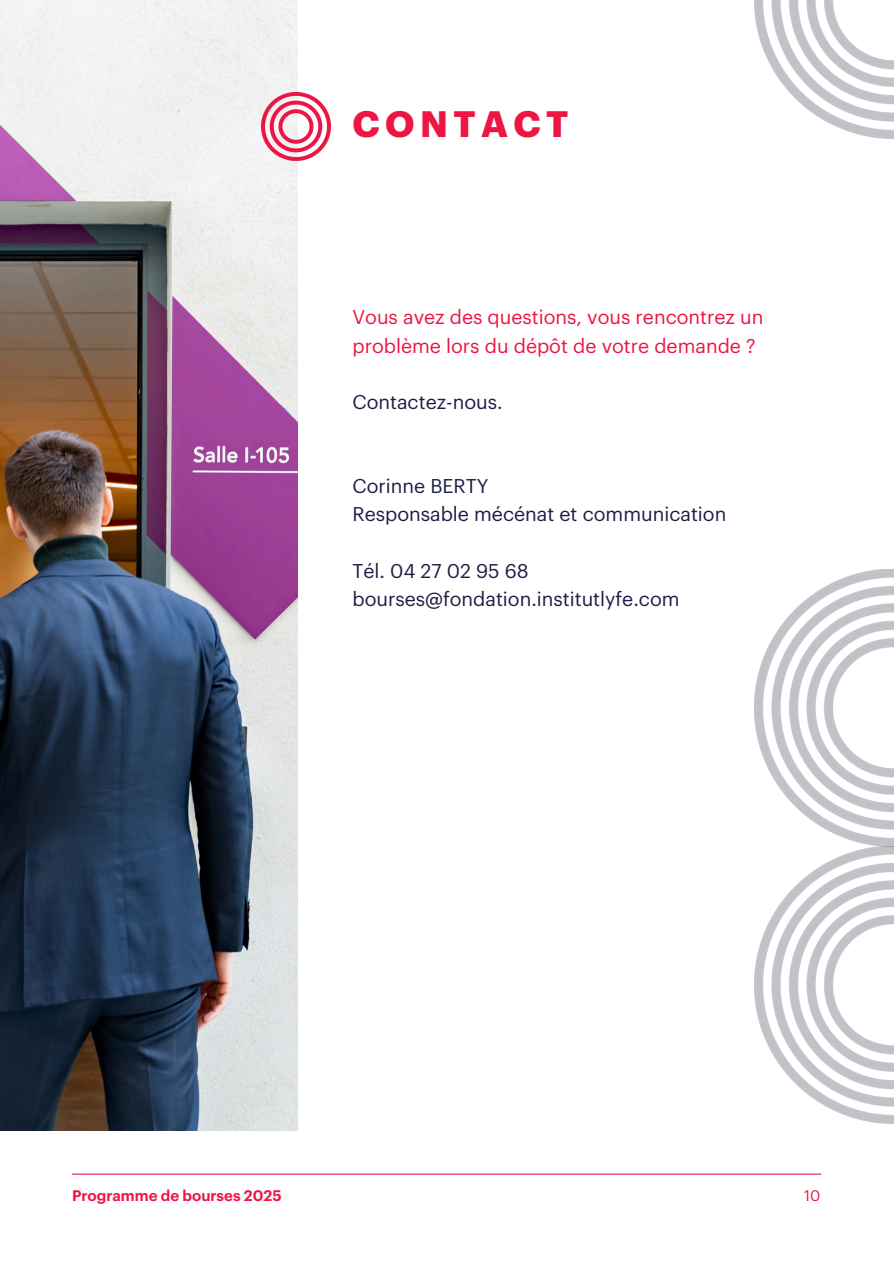
<style>
.page{position:relative;width:894px;height:1264px;background:#fff}
.page>*{position:absolute;margin:0;border:0;box-sizing:border-box;transform-origin:0 0}
.t1{font:700 36px "Graphik";letter-spacing:.15em;color:#ed1544}
.t2{font:19.5px/28.2px "Graphik";color:#1e1e46}
.t3{font:19.5px/28.2px "Graphik";color:#ed1544}
.t4{font:600 15px "Graphik";color:#ed1544}
.t5{font:15px "Graphik";color:#ed1544}
</style>
<div class="page">
<img style="left:0;top:0;width:297px;height:1129px">
<hr style="left:72px;top:1173px;width:749px;height:1px;background:#ed1544">
<img style="left:261px;top:92px;width:69px;height:69px">
<img style="left:754px;top:569px;width:139px;height:554px">
<img style="left:754px;top:0;width:139px;height:138px">
<h1 class="t1" style="left:352px;top:108px;width:217px">CONTACT</h1>
<h2 class="t3" style="left:352px;top:304px;width:412px">Vous avez des questions, vous rencontrez un problème lors du dépôt de votre demande ?</h2>
<h2 class="t2" style="left:352px;top:388px;width:152px">Contactez-nous.</h2>
<h2 class="t2" style="left:352px;top:473px;width:375px">Corinne BERTY<br>Responsable mécénat et communication</h2>
<h2 class="t2" style="left:352px;top:557px;width:328px">Tél. 04 27 02 95 68 bourses@fondation.institutlyfe.com</h2>
<p class="t4" style="left:72px;top:1188px;width:211px">Programme de bourses 2025</p>
<p class="t5" style="left:804px;top:1188px;width:18px">10</p>
</div>
